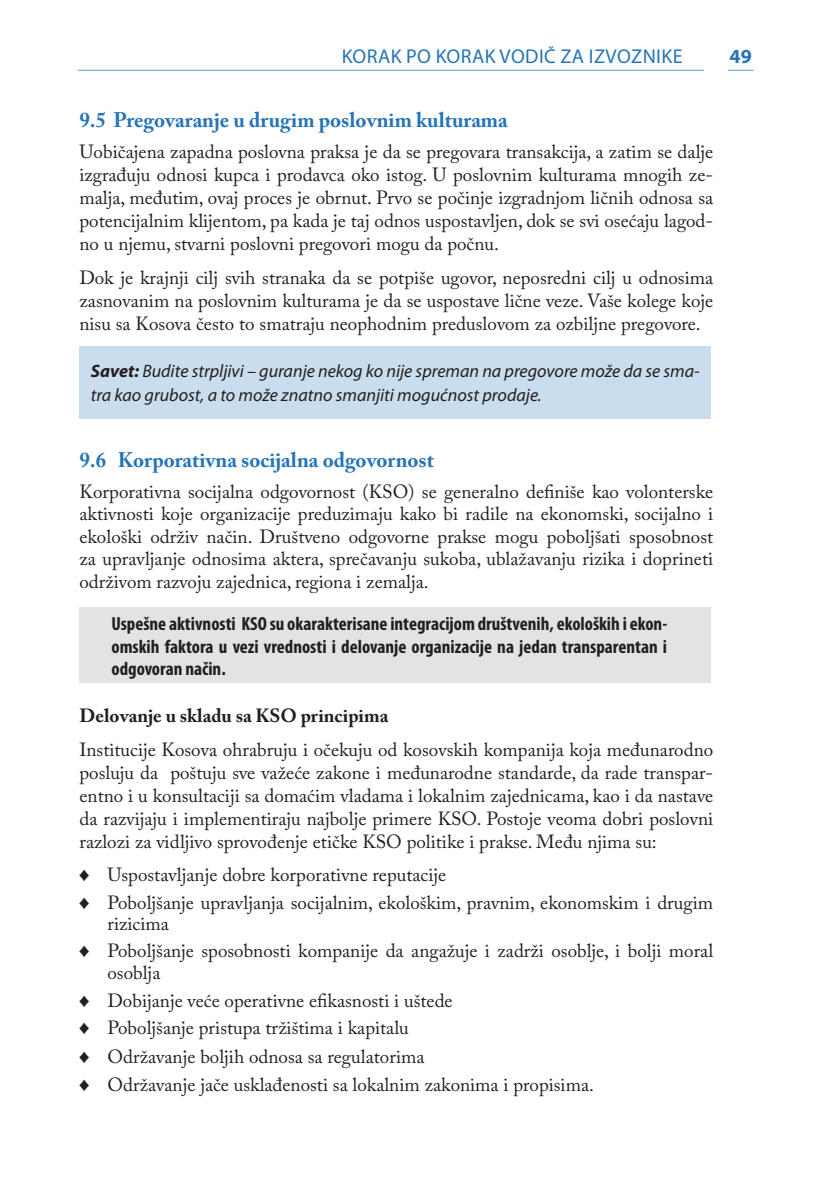
<style>
.page{position:relative;width:840px;height:1191px;background:#fff}
.page>*{position:absolute;margin:0;border:0;box-sizing:border-box;transform-origin:0 0}
.t1{font:700 21px "Adobe Caslon Pro";color:#2574b7}
.t2{font:20px "Myriad Pro";letter-spacing:.02em;color:#2574b7}
.t3{font:700 20px "Myriad Pro";color:#2574b7}
.t4{font:19px/22.8px "Adobe Caslon Pro";color:#231f20;text-align:justify}
.t5{font:700 condensed 19px/22.8px "Myriad Pro";color:#231f20;text-align:justify}
.t6{font:700 19px "Adobe Caslon Pro";color:#231f20}
.t7{font:italic 18px/24px "Myriad Pro";color:#231f20}
.s1{font-weight:700}
.s2{font-family:"Letter Gothic Std";font-size:16px}
</style>
<div class="page">
<hr style="left:78px;top:70px;width:625px;height:1px;background:#5c9ad3">
<svg style="left:727px;top:70px;width:26px;height:1px"></svg>
<div style="left:79px;top:346px;width:631px;height:72px;background:#caddef"></div>
<div style="left:79px;top:607px;width:631px;height:76px;background:#e2e3e3"></div>
<p class="t2" style="left:341px;top:44px;width:342px">KORAK PO KORAK VODIČ ZA IZVOZNIKE</p>
<p class="t3" style="left:729px;top:43px;width:24px">49</p>
<p class="t1" style="left:79px;top:107px;width:429px">9.5 Pregovaranje u drugim poslovnim kulturama</p>
<p class="t4" style="left:79px;top:140px;width:635px">Uobičajena zapadna poslovna praksa je da se pregovara transakcija, a zatim se dalje izgrađuju odnosi kupca i prodavca oko istog. U poslovnim kulturama mnogih ze&shy;malja, međutim, ovaj proces je obrnut. Prvo se počinje izgradnjom ličnih odnosa sa potencijalnim klijentom, pa kada je taj odnos uspostavljen, dok se svi osećaju lagod&shy;no u njemu, stvarni poslovni pregovori mogu da počnu.</p>
<p class="t4" style="left:79px;top:266px;width:635px">Dok je krajnji cilj svih stranaka da se potpiše ugovor, neposredni cilj u odnosima zasnovanim na poslovnim kulturama je da se uspostave lične veze. Vaše kolege koje nisu sa Kosova često to smatraju neophodnim preduslovom za ozbiljne pregovore.</p>
<p class="t7" style="left:91px;top:358px;width:610px"><span class="s1">Savet:</span> Budite strpljivi – guranje nekog ko nije spreman na pregovore može da se sma&shy;tra kao grubost, a to može znatno smanjiti mogućnost prodaje.</p>
<p class="t1" style="left:79px;top:447px;width:356px">9.6 Korporativna socijalna odgovornost</p>
<p class="t4" style="left:79px;top:480px;width:635px">Korporativna socijalna odgovornost (KSO) se generalno definiše kao volonterske aktivnosti koje organizacije preduzimaju kako bi radile na ekonomski, socijalno i ekološki održiv način. Društveno odgovorne prakse mogu poboljšati sposobnost za upravljanje odnosima aktera, sprečavanju sukoba, ublažavanju rizika i doprineti održivom razvoju zajednica, regiona i zemalja.</p>
<p class="t5" style="left:111px;top:611px;width:557px">Uspešne aktivnosti KSO su okarakterisane integracijom društvenih, ekoloških i ekon&shy;omskih faktora u vezi vrednosti i delovanje organizacije na jedan transparentan i odgovoran način.</p>
<p class="t6" style="left:79px;top:704px;width:310px">Delovanje u skladu sa KSO principima</p>
<p class="t4" style="left:79px;top:738px;width:635px">Institucije Kosova ohrabruju i očekuju od kosovskih kompanija koja međunarodno posluju da poštuju sve važeće zakone i međunarodne standarde, da rade transpar&shy;entno i u konsultaciji sa domaćim vladama i lokalnim zajednicama, kao i da nastave da razvijaju i implementiraju najbolje primere KSO. Postoje veoma dobri poslovni razlozi za vidljivo sprovođenje etičke KSO politike i prakse. Među njima su:</p>
<p class="t4" style="left:79px;top:861px;width:635px;line-height:27.2px"><span class="s2">♦</span> Uspostavljanje dobre korporativne reputacije<br><span class="s2">♦</span> Poboljšanje upravljanja socijalnim, ekološkim, pravnim, ekonomskim i drugim</p>
<p class="t4" style="left:79px;top:910px;width:635px;line-height:27.2px;text-indent:28px">rizicima<br><span class="s2">♦</span> Poboljšanje sposobnosti kompanije da angažuje i zadrži osoblje, i bolji moral</p>
<p class="t4" style="left:79px;top:958px;width:515px;line-height:28px;text-align:left;text-indent:28px">osoblja<br><span class="s2">♦</span> Dobijanje veće operativne efikasnosti i uštede<br><span class="s2">♦</span> Poboljšanje pristupa tržištima i kapitalu<br><span class="s2">♦</span> Održavanje boljih odnosa sa regulatorima<br><span class="s2">♦</span> Održavanje jače usklađenosti sa lokalnim zakonima i propisima.</p>
</div>
